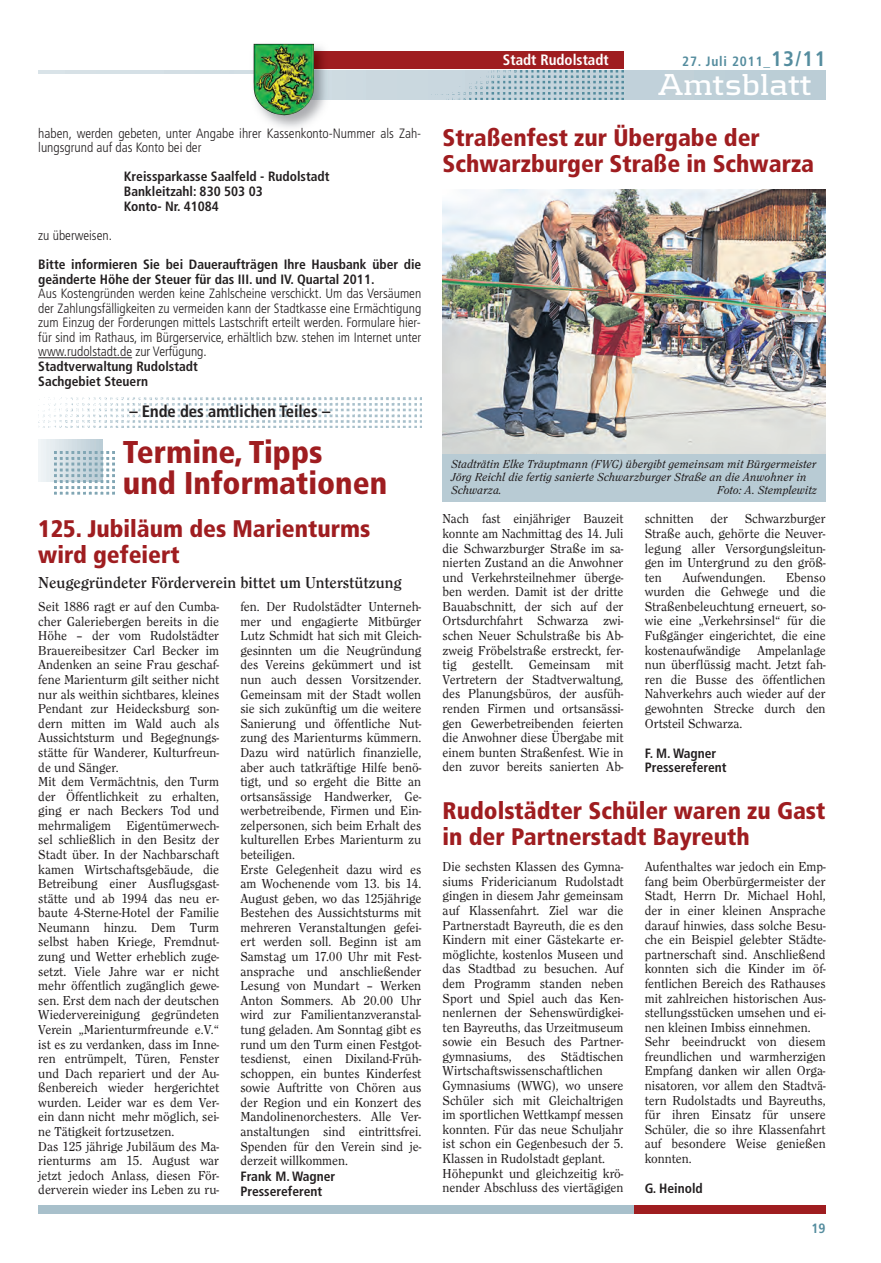
<style>
.page{position:relative;width:881px;height:1263px;background:#fff}
.page>*{position:absolute;margin:0;border:0;box-sizing:border-box;transform-origin:0 0}
.t1{font:900 condensed 31.5px/31.5px "Frutiger";color:#9f1d20}
.t2{font:700 31.5px "Kontrapunkt";color:#fff}
.t3{font:900 condensed 24px/26px "Frutiger";color:#9f1d20}
.t4{font:700 16.5px "Clearface Itc T";color:#231f20}
.t5{font:700 condensed 16.5px "Frutiger";color:#231f20}
.t6{font:700 condensed 15px "Frutiger";color:#fff}
.t7{font:13.5px/14.5px "Clearface Itc T";color:#231f20}
.t8{font:300 condensed 13.5px/14.5px "Frutiger";color:#231f20}
.t9{font:700 condensed 13.5px/14.5px "Frutiger";color:#231f20}
.t10{font:700 condensed 13.5px "Frutiger";letter-spacing:.06em;color:#548c9e}
.t11{font:italic 12px/12.9px "Clearface Itc T";color:#231f20}
.s1{font-size:21px}
</style>
<div class="page">
<div style="left:38px;top:1205px;width:598px;height:9px;background:#a8c0cb"></div>
<div style="left:634px;top:1205px;width:191px;height:9px;background:#9f1d20"></div>
<svg style="left:38px;top:70px;width:787px;height:30px;background:#c3d2da"></svg>
<div style="left:38px;top:74px;width:224px;height:28px;background:#fff"></div>
<img style="left:421px;top:70px;width:202px;height:30px">
<div style="left:287px;top:51px;width:336px;height:17px;background:#9f1d20"></div>
<img style="left:263px;top:100px;width:62px;height:28px">
<img style="left:253px;top:43px;width:92px;height:27px">
<img style="left:314px;top:70px;width:31px;height:30px">
<img style="left:234px;top:70px;width:19px;height:4px">
<img style="left:314px;top:51px;width:31px;height:17px">
<img style="left:253px;top:44px;width:61px;height:71px">
<hr style="left:38px;top:357px;width:94px;height:1px;background:#231f20">
<svg style="left:38px;top:439px;width:64px;height:43px"></svg>
<img style="left:54px;top:452px;width:61px;height:42px">
<img style="left:38px;top:397px;width:383px;height:30px">
<img style="left:442px;top:189px;width:383px;height:265px">
<div style="left:442px;top:454px;width:383px;height:48px;background:#b8cbd4"></div>
<p class="t8" style="left:38px;top:127px;width:384px">haben, werden gebeten, unter Angabe ihrer Kassenkonto-Nummer als Zah&shy;lungsgrund auf das Konto bei der</p>
<p class="t9" style="left:124px;top:171px;width:207px">Kreissparkasse Saalfeld - Rudolstadt<br>Bankleitzahl: 830 503 03<br>Konto- Nr. 41084</p>
<p class="t8" style="left:38px;top:229px;width:75px">zu überweisen.</p>
<p class="t9" style="left:38px;top:258px;width:384px">Bitte informieren Sie bei Daueraufträgen Ihre Hausbank über die geänderte Höhe der Steuer für das III. und IV. Quartal 2011.</p>
<p class="t8" style="left:38px;top:287px;width:384px;text-align:justify">Aus Kostengründen werden keine Zahlscheine verschickt. Um das Versäumen der Zahlungsfälligkeiten zu vermeiden kann der Stadtkasse eine Ermächtigung zum Einzug der Forderungen mittels Lastschrift erteilt werden. Formulare hier&shy;für sind im Rathaus, im Bürgerservice, erhältlich bzw. stehen im Internet unter www.rudolstadt.de zur Verfügung.</p>
<p class="t9" style="left:38px;top:360px;width:161px">Stadtverwaltung Rudolstadt<br>Sachgebiet Steuern</p>
<p class="t5" style="left:129px;top:404px;width:202px">– Ende des amtlichen Teiles –</p>
<h1 class="t1" style="left:123px;top:438px;width:266px">Termine, Tipps<br>und Informationen</h1>
<h2 class="t3" style="left:38px;top:517px;width:333px">125. Jubiläum des Marienturms wird gefeiert</h2>
<p class="t4" style="left:38px;top:573px;width:365px">Neugegründeter Förderverein bittet um Unterstützung</p>
<p class="t7" style="left:38px;top:599px;width:182px">Seit 1886 ragt er auf den Cumba&shy;cher Galeriebergen bereits in die<br>Höhe – der vom Rudolstädter<br>Brauereibesitzer Carl Becker im<br>Andenken an seine Frau geschaf&shy;fene Marienturm gilt seither nicht nur als weithin sichtbares, kleines<br>Pendant zur Heidecksburg son&shy;dern mitten im Wald auch als<br>Aussichtsturm und Begegnungs&shy;stätte für Wanderer, Kulturfreun&shy;de und Sänger.<br>Mit dem Vermächtnis, den Turm der Öffentlichkeit zu erhalten, ging er nach Beckers Tod und mehrmaligem Eigentümerwech&shy;sel schließlich in den Besitz der<br>Stadt über. In der Nachbarschaft kamen Wirtschaftsgebäude, die<br>Betreibung einer Ausflugsgast&shy;stätte und ab 1994 das neu er&shy;baute 4-Sterne-Hotel der Familie<br>Neumann hinzu. Dem Turm selbst haben Kriege, Fremdnut&shy;zung und Wetter erheblich zuge&shy;setzt. Viele Jahre war er nicht mehr öffentlich zugänglich gewe&shy;sen. Erst dem nach der deutschen<br>Wiedervereinigung gegründeten<br>Verein „Marienturmfreunde e.V.“ ist es zu verdanken, dass im Inne&shy;ren entrümpelt, Türen, Fenster und Dach repariert und der Au&shy;ßenbereich wieder hergerichtet wurden. Leider war es dem Ver&shy;ein dann nicht mehr möglich, sei&shy;ne Tätigkeit fortzusetzen.<br>Das 125 jährige Jubiläum des Ma&shy;rienturms am 15. August war jetzt jedoch Anlass, diesen För&shy;derverein wieder ins Leben zu ru-</p>
<p class="t7" style="left:240px;top:599px;width:182px">fen. Der Rudolstädter Unterneh&shy;mer und engagierte Mitbürger<br>Lutz Schmidt hat sich mit Gleich&shy;gesinnten um die Neugründung des Vereins gekümmert und ist nun auch dessen Vorsitzender.<br>Gemeinsam mit der Stadt wollen sie sich zukünftig um die weitere<br>Sanierung und öffentliche Nut&shy;zung des Marienturms kümmern.<br>Dazu wird natürlich finanzielle, aber auch tatkräftige Hilfe benö&shy;tigt, und so ergeht die Bitte an ortsansässige Handwerker, Ge&shy;werbetreibende, Firmen und Ein&shy;zelpersonen, sich beim Erhalt des kulturellen Erbes Marienturm zu beteiligen.<br>Erste Gelegenheit dazu wird es am Wochenende vom 13. bis 14.<br>August geben, wo das 125jährige<br>Bestehen des Aussichtsturms mit mehreren Veranstaltungen gefei&shy;ert werden soll. Beginn ist am<br>Samstag um 17.00 Uhr mit Fest&shy;ansprache und anschließender<br>Lesung von Mundart – Werken<br>Anton Sommers. Ab 20.00 Uhr wird zur Familientanzveranstal&shy;tung geladen. Am Sonntag gibt es rund um den Turm einen Festgot&shy;tesdienst, einen Dixiland-Früh&shy;schoppen, ein buntes Kinderfest sowie Auftritte von Chören aus der Region und ein Konzert des<br>Mandolinenorchesters. Alle Ver&shy;anstaltungen sind eintrittsfrei.<br>Spenden für den Verein sind je&shy;derzeit willkommen.</p>
<p class="t9" style="left:240px;top:1170px;width:96px">Frank M. Wagner<br>Pressereferent</p>
<p class="t6" style="left:502px;top:53px;width:107px">Stadt Rudolstadt</p>
<p class="t10" style="left:682px;top:56px;width:145px">27. Juli 2011_<span class="s1">13/11</span></p>
<h1 class="t2" style="left:658px;top:74px;width:155px">Amtsblatt</h1>
<h2 class="t3" style="left:442px;top:126px;width:373px">Straßenfest zur Übergabe der<br>Schwarzburger Straße in Schwarza</h2>
<p class="t11" style="left:451px;top:457px;width:366px">Stadträtin Elke Träuptmann (FWG) übergibt gemeinsam mit Bürgermeister<br>Jörg Reichl die fertig sanierte Schwarzburger Straße an die Anwohner in<br>Schwarza.</p>
<p class="t11" style="left:717px;top:483px;width:101px">Foto: A. Stemplewitz</p>
<p class="t7" style="left:442px;top:511px;width:182px;text-align:justify">Nach fast einjähriger Bauzeit konnte am Nachmittag des 14. Juli die Schwarzburger Straße im sa&shy;nierten Zustand an die Anwohner und Verkehrsteilnehmer überge&shy;ben werden. Damit ist der dritte Bauabschnitt, der sich auf der Ortsdurchfahrt Schwarza zwi&shy;schen Neuer Schulstraße bis Ab&shy;zweig Fröbelstraße erstreckt, fer&shy;tig gestellt. Gemeinsam mit Vertretern der Stadtverwaltung, des Planungsbüros, der ausfüh&shy;renden Firmen und ortsansässi&shy;gen Gewerbetreibenden feierten die Anwohner diese Übergabe mit einem bunten Straßenfest. Wie in den zuvor bereits sanierten Ab-</p>
<p class="t7" style="left:644px;top:511px;width:182px;text-align:justify">schnitten der Schwarzburger Straße auch, gehörte die Neuver&shy;legung aller Versorgungsleitun&shy;gen im Untergrund zu den größ&shy;ten</p>
<p class="t7" style="left:644px;top:570px;width:182px;text-align:justify;text-indent:141px">Ebenso wurden die Gehwege und die Straßenbeleuchtung erneuert, so&shy;wie eine „Verkehrsinsel“ für die Fußgänger eingerichtet, die eine kostenaufwändige Ampelanlage nun überflüssig macht. Jetzt fah&shy;ren die Busse des öffentlichen Nahverkehrs auch wieder auf der gewohnten Strecke durch den Ortsteil Schwarza.</p>
<p class="t9" style="left:644px;top:747px;width:83px">F. M. Wagner<br>Pressereferent</p>
<p class="t7" style="left:682px;top:570px;width:85px">Aufwendungen.</p>
<h2 class="t3" style="left:442px;top:800px;width:384px">Rudolstädter Schüler waren zu Gast in der Partnerstadt Bayreuth</h2>
<p class="t7" style="left:442px;top:859px;width:182px">Die sechsten Klassen des Gymna&shy;siums Fridericianum Rudolstadt gingen in diesem Jahr gemeinsam auf Klassenfahrt. Ziel war die<br>Partnerstadt Bayreuth, die es den<br>Kindern mit einer Gästekarte er&shy;möglichte, kostenlos Museen und das Stadtbad zu besuchen. Auf dem Programm standen neben<br>Sport und Spiel auch das Ken&shy;nenlernen der Sehenswürdigkei&shy;ten Bayreuths, das Urzeitmuseum sowie ein Besuch des Partner&shy;gymnasiums, des Städtischen<br>Wirtschaftswissenschaftlichen<br>Gymnasiums (WWG), wo unsere<br>Schüler sich mit Gleichaltrigen im sportlichen Wettkampf messen konnten. Für das neue Schuljahr ist schon ein Gegenbesuch der 5.<br>Klassen in Rudolstadt geplant.<br>Höhepunkt und gleichzeitig krö&shy;nender Abschluss des viertägigen</p>
<p class="t7" style="left:644px;top:859px;width:182px">Aufenthaltes war jedoch ein Emp&shy;fang beim Oberbürgermeister der<br>Stadt, Herrn Dr. Michael Hohl, der in einer kleinen Ansprache darauf hinwies, dass solche Besu&shy;che ein Beispiel gelebter Städte&shy;partnerschaft sind. Anschließend konnten sich die Kinder im öf&shy;fentlichen Bereich des Rathauses mit zahlreichen historischen Aus&shy;stellungsstücken umsehen und ei&shy;nen kleinen Imbiss einnehmen.<br>Sehr beeindruckt von diesem freundlichen und warmherzigen<br>Empfang danken wir allen Orga&shy;nisatoren, vor allem den Stadtvä&shy;tern Rudolstadts und Bayreuths, für ihren Einsatz für unsere<br>Schüler, die so ihre Klassenfahrt auf besondere Weise genießen konnten.</p>
<p class="t9" style="left:644px;top:1182px;width:59px">G. Heinold</p>
<p class="t10" style="left:811px;top:1222px;width:16px">19</p>
</div>
